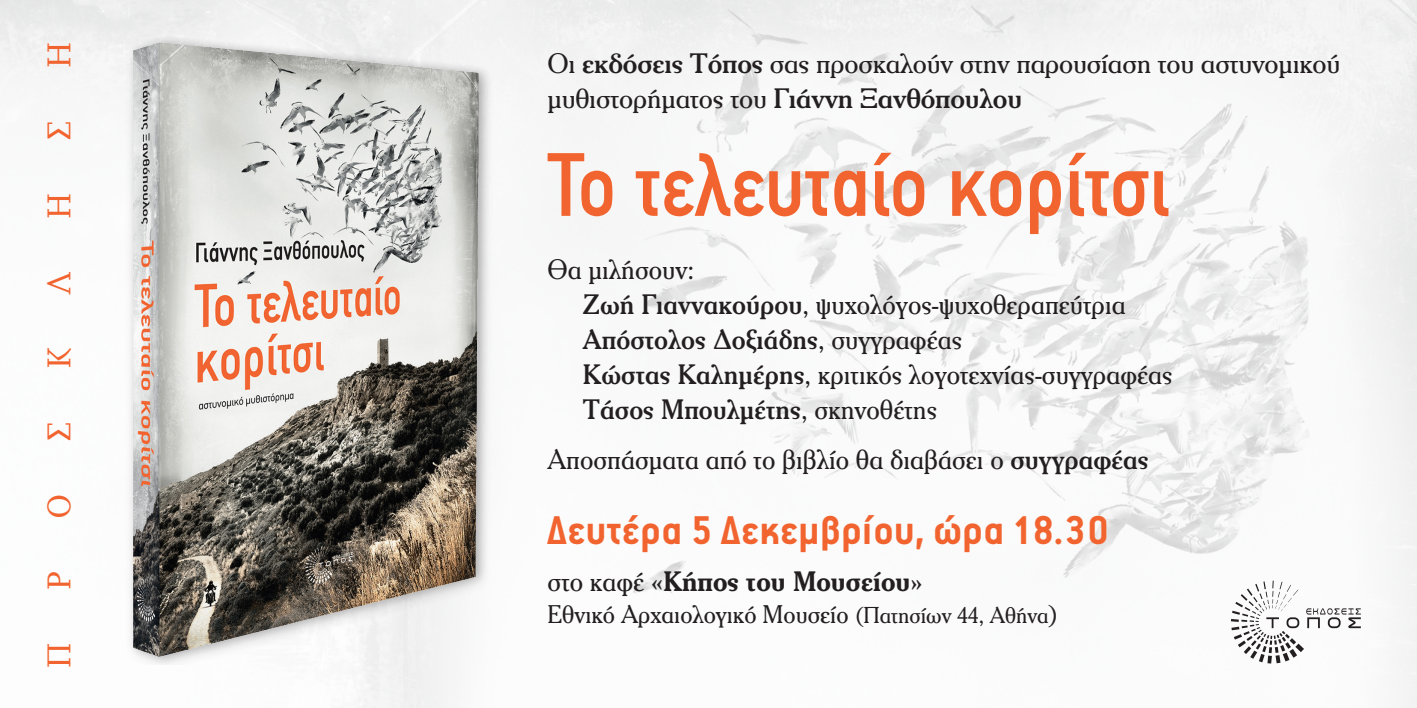
<style>
.page{position:relative;width:1417px;height:708px;background:#fff}
.page>*{position:absolute;margin:0;border:0;box-sizing:border-box;transform-origin:0 0}
.t1{font:500 condensed 90px "PF Din Text";color:#f2642f}
.t2{font:700 45px "PF Premier Text";letter-spacing:.02em;color:#f2642f}
.t3{font:34px "PF Diplomat";color:#f2642f}
.t4{font:27.5px/35px "PF Cheltenham";color:#231f20;scale:.95 1}
.t5{font:27.5px/35px "PF Cheltenham";color:#231f20}
.t6{font:700 27.5px "PF Cheltenham";color:#231f20;scale:.95 1}
.t7{font:25px "PF Cheltenham";color:#231f20;scale:.95 1}
.s1{font-weight:500}
.s2{font-weight:400}
.s3{font-size:22.5px}
</style>
<div class="page">
<img style="left:0;top:0;width:1416px;height:707px">
<img style="left:99px;top:36px;width:414px;height:628px">
<svg style="left:1230px;top:580px;width:130px;height:83px"></svg>
<p class="t3" style="left:41px;top:68px;width:28px;rotate:-90deg">Η</p>
<p class="t3" style="left:41px;top:140px;width:22px;rotate:-90deg">Σ</p>
<p class="t3" style="left:41px;top:219px;width:28px;rotate:-90deg">Η</p>
<p class="t3" style="left:41px;top:295px;width:25px;rotate:-90deg">Λ</p>
<p class="t3" style="left:41px;top:369px;width:23px;rotate:-90deg">Κ</p>
<p class="t3" style="left:41px;top:441px;width:22px;rotate:-90deg">Σ</p>
<p class="t3" style="left:41px;top:519px;width:27px;rotate:-90deg">Ο</p>
<p class="t3" style="left:41px;top:590px;width:20px;rotate:-90deg">Ρ</p>
<p class="t3" style="left:41px;top:667px;width:27px;rotate:-90deg">Π</p>
<p class="t5" style="left:547px;top:45px;width:794px">Οι <span class="s1">εκδόσεις Τόπος</span> σας προσκαλούν στην παρουσίαση του αστυνομικού μυθιστορήματος του <span class="s1">Γιάννη Ξανθόπουλου</span></p>
<h1 class="t1" style="left:547px;top:133px;width:623px">Το τελευταίο κορίτσι</h1>
<p class="t4" style="left:583px;top:252px;width:622px;text-indent:-35px">Θα μιλήσουν:<br><span class="s1">Ζωή Γιαννακούρου</span>, ψυχολόγος-ψυχοθεραπεύτρια <span class="s1">Απόστολος Δοξιάδης</span>, συγγραφέας<br><span class="s1">Κώστας Καλημέρης</span>, κριτικός λογοτεχνίας-συγγραφέας <span class="s1">Τάσος Μπουλμέτης</span>, σκηνοθέτης</p>
<p class="t4" style="left:547px;top:441px;width:634px">Αποσπάσματα από το βιβλίο θα διαβάσει o <span class="s1">συγγραφέας</span></p>
<h2 class="t2" style="left:547px;top:507px;width:562px">Δευτέρα 5 Δεκεμβρίου, ώρα 18.30</h2>
<p class="t6" style="left:547px;top:564px;width:396px"><span class="s2">στο καφέ</span> «Κήπος του Μουσείου»</p>
<p class="t7" style="left:547px;top:599px;width:538px">Εθνικό Αρχαιολογικό Μουσείο <span class="s3">(Πατησίων 44, Αθήνα</span>)</p>
</div>
